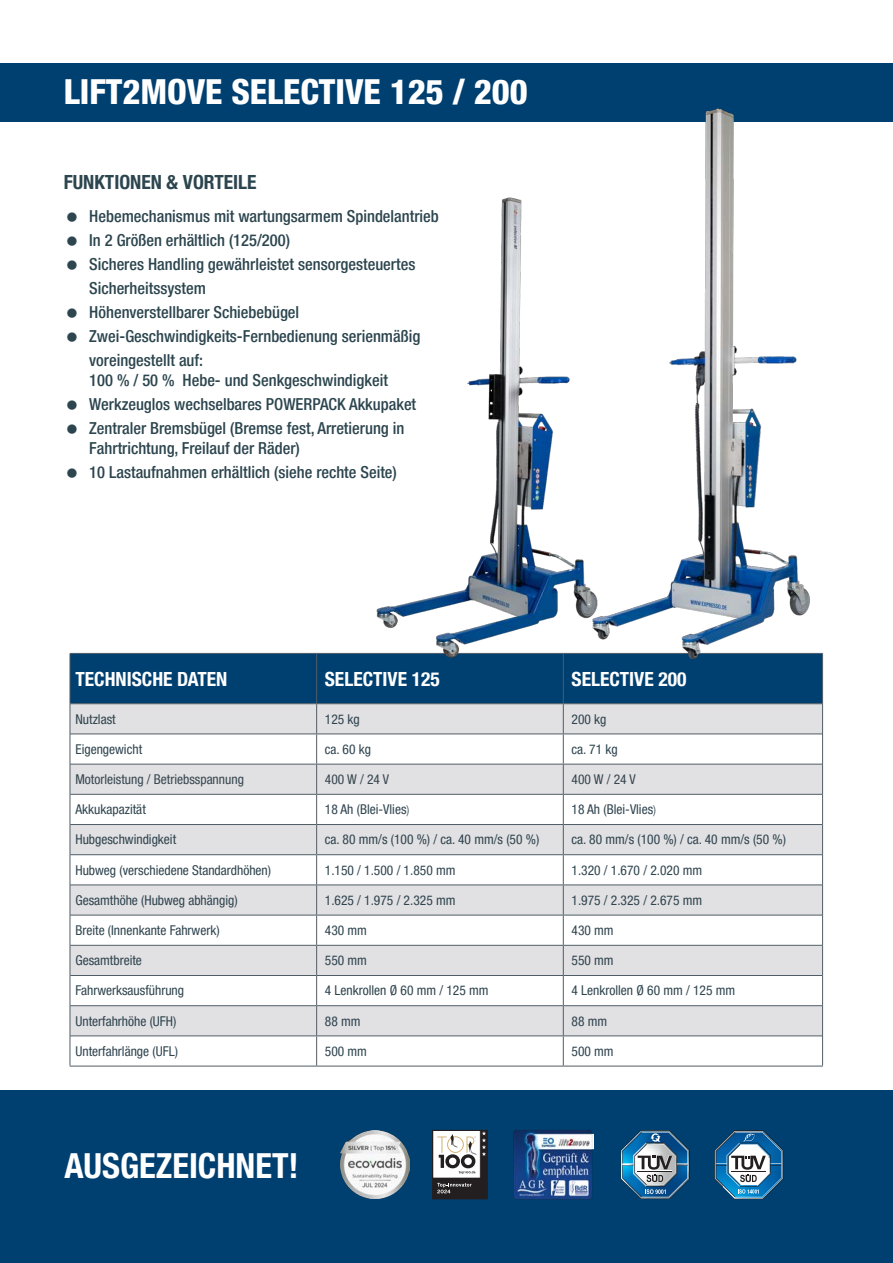
<style>
.page{position:relative;width:893px;height:1263px;background:#fff}
.page>*{position:absolute;margin:0;border:0;box-sizing:border-box;transform-origin:0 0}
.t1{font:800 condensed 34.5px "Helvetica Neue LT Pro";color:#fff}
.t2{font:700 condensed 34.5px "Helvetica Neue LT Pro";color:#fff}
.t3{font:700 condensed 19.5px "Helvetica Neue LT Pro";color:#fff}
.t4{font:700 condensed 19.5px "Helvetica Neue LT Pro";color:#2c454e}
.t5{font:500 condensed 16.5px/24px "Helvetica Neue LT Pro";color:#2c454e}
.t6{font:condensed 13.5px "Helvetica Neue LT Pro";color:#2f444f}
.t7{font:condensed 13.5px "Helvetica Neue LT Pro";color:#374751}
.s1{font-weight:300;font-stretch:normal;font-size:12px}
</style>
<div class="page">
<svg style="left:71px;top:734px;width:751px;height:60px;fill:#e1e0e2"></svg>
<svg style="left:71px;top:885px;width:751px;height:181px;fill:#e1e0e2"></svg>
<hr style="left:70px;top:733px;width:247px;height:1px;background:#505d66">
<hr style="left:317px;top:733px;width:246px;height:1px;background:#505d66">
<hr style="left:563px;top:733px;width:259px;height:1px;background:#505d66">
<hr style="left:70px;top:764px;width:247px;height:1px;background:#505d66">
<hr style="left:317px;top:764px;width:246px;height:1px;background:#505d66">
<hr style="left:563px;top:764px;width:259px;height:1px;background:#505d66">
<hr style="left:70px;top:794px;width:247px;height:1px;background:#505d66">
<hr style="left:317px;top:794px;width:246px;height:1px;background:#505d66">
<hr style="left:563px;top:794px;width:259px;height:1px;background:#505d66">
<hr style="left:70px;top:915px;width:247px;height:1px;background:#505d66">
<hr style="left:317px;top:915px;width:246px;height:1px;background:#505d66">
<hr style="left:563px;top:915px;width:259px;height:1px;background:#505d66">
<hr style="left:70px;top:945px;width:247px;height:1px;background:#505d66">
<hr style="left:317px;top:945px;width:246px;height:1px;background:#505d66">
<hr style="left:563px;top:945px;width:259px;height:1px;background:#505d66">
<svg style="left:70px;top:653px;width:753px;height:80px;background:#88a0b4"></svg>
<hr style="left:822px;top:704px;width:1px;height:30px;background:#505d66">
<hr style="left:70px;top:734px;width:1px;height:30px;background:#505d66">
<hr style="left:316px;top:734px;width:1px;height:30px;background:#505d66">
<hr style="left:563px;top:734px;width:1px;height:30px;background:#505d66">
<hr style="left:822px;top:734px;width:1px;height:30px;background:#505d66">
<hr style="left:70px;top:764px;width:1px;height:30px;background:#505d66">
<hr style="left:316px;top:764px;width:1px;height:30px;background:#505d66">
<hr style="left:563px;top:764px;width:1px;height:30px;background:#505d66">
<hr style="left:822px;top:764px;width:1px;height:30px;background:#505d66">
<hr style="left:822px;top:794px;width:1px;height:30px;background:#505d66">
<svg style="left:70px;top:795px;width:753px;height:90px"></svg>
<hr style="left:822px;top:855px;width:1px;height:30px;background:#505d66">
<hr style="left:70px;top:885px;width:1px;height:30px;background:#505d66">
<hr style="left:316px;top:885px;width:1px;height:30px;background:#505d66">
<hr style="left:563px;top:885px;width:1px;height:30px;background:#505d66">
<hr style="left:822px;top:885px;width:1px;height:30px;background:#505d66">
<hr style="left:70px;top:915px;width:1px;height:30px;background:#505d66">
<hr style="left:316px;top:915px;width:1px;height:30px;background:#505d66">
<hr style="left:563px;top:915px;width:1px;height:30px;background:#505d66">
<hr style="left:822px;top:915px;width:1px;height:30px;background:#505d66">
<hr style="left:70px;top:945px;width:1px;height:30px;background:#505d66">
<hr style="left:822px;top:945px;width:1px;height:30px;background:#505d66">
<hr style="left:70px;top:975px;width:247px;height:1px;background:#505d66">
<hr style="left:317px;top:975px;width:246px;height:1px;background:#505d66">
<hr style="left:563px;top:975px;width:259px;height:1px;background:#505d66">
<hr style="left:70px;top:1005px;width:247px;height:1px;background:#505d66">
<hr style="left:317px;top:1005px;width:246px;height:1px;background:#505d66">
<hr style="left:563px;top:1005px;width:259px;height:1px;background:#505d66">
<hr style="left:70px;top:1035px;width:247px;height:1px;background:#505d66">
<hr style="left:317px;top:1035px;width:246px;height:1px;background:#505d66">
<hr style="left:563px;top:1035px;width:259px;height:1px;background:#505d66">
<hr style="left:70px;top:1066px;width:247px;height:1px;background:#505d66">
<hr style="left:317px;top:1066px;width:246px;height:1px;background:#505d66">
<hr style="left:563px;top:1066px;width:260px;height:1px;background:#505d66">
<hr style="left:70px;top:975px;width:1px;height:31px;background:#505d66">
<hr style="left:822px;top:975px;width:1px;height:31px;background:#505d66">
<hr style="left:70px;top:1006px;width:1px;height:30px;background:#505d66">
<svg style="left:316px;top:946px;width:1px;height:89px"></svg>
<svg style="left:563px;top:946px;width:1px;height:89px"></svg>
<hr style="left:822px;top:1006px;width:1px;height:30px;background:#505d66">
<hr style="left:70px;top:1036px;width:1px;height:30px;background:#505d66">
<hr style="left:316px;top:1036px;width:1px;height:30px;background:#505d66">
<hr style="left:563px;top:1036px;width:1px;height:30px;background:#505d66">
<hr style="left:822px;top:1036px;width:1px;height:30px;background:#505d66">
<img style="left:326px;top:197px;width:184px;height:501px">
<div style="left:0;top:64px;width:893px;height:58px;background:#004071"></div>
<div style="left:0;top:1090px;width:892px;height:173px;background:#004071"></div>
<svg style="left:621px;top:1130px;width:69px;height:69px"></svg>
<svg style="left:714px;top:1130px;width:69px;height:69px"></svg>
<div style="left:480px;top:1130px;width:7px;height:69px;background:#231f20"></div>
<div style="left:433px;top:1178px;width:47px;height:21px;background:#231f20"></div>
<svg style="left:434px;top:1132px;width:52px;height:61px"></svg>
<div style="left:432px;top:1130px;width:56px;height:69px;border:1px solid #231f20"></div>
<img style="left:513px;top:1130px;width:81px;height:70px">
<img style="left:340px;top:1130px;width:69px;height:69px">
<img style="left:510px;top:108px;width:314px;height:595px">
<h1 class="t1" style="left:64px;top:71px;width:465px">LIFT2MOVE SELECTIVE 125 / 200</h1>
<h2 class="t4" style="left:64px;top:171px;width:194px">FUNKTIONEN &amp; VORTEILE</h2>
<p class="t5" style="left:89px;top:204px;width:351px">Hebemechanismus mit wartungsarmem Spindelantrieb In 2 Größen erhältlich (125/200)<br>Sicheres Handling gewährleistet sensorgesteuertes Sicherheitssystem<br>Höhenverstellbarer Schiebebügel Zwei-Geschwindigkeits-Fernbedienung serienmäßig voreingestellt auf:</p>
<p class="t5" style="left:89px;top:368px;width:328px">100 % / 50 % Hebe- und Senkgeschwindigkeit<br>Werkzeuglos wechselbares POWERPACK Akkupaket<br>Zentraler Bremsbügel (Bremse fest, Arretierung in</p>
<p class="t5" style="left:89px;top:436px;width:309px">Fahrtrichtung, Freilauf der Räder)<br>10 Lastaufnahmen erhältlich (siehe rechte Seite)</p>
<h2 class="t3" style="left:75px;top:667px;width:154px">TECHNISCHE DATEN</h2>
<h2 class="t3" style="left:325px;top:667px;width:117px">SELECTIVE 125</h2>
<h2 class="t3" style="left:571px;top:667px;width:117px">SELECTIVE 200</h2>
<p class="t6" style="left:75px;top:711px;width:42px">Nutzlast</p>
<p class="t6" style="left:325px;top:711px;width:36px">125 kg</p>
<p class="t6" style="left:571px;top:711px;width:36px">200 kg</p>
<p class="t6" style="left:75px;top:741px;width:68px">Eigengewicht</p>
<p class="t6" style="left:325px;top:741px;width:48px">ca. 60 kg</p>
<p class="t6" style="left:571px;top:741px;width:48px">ca. 71 kg</p>
<p class="t7" style="left:75px;top:771px;width:170px">Motorleistung / Betriebsspannung</p>
<p class="t7" style="left:325px;top:771px;width:66px">400 W / 24 V</p>
<p class="t7" style="left:571px;top:771px;width:66px">400 W / 24 V</p>
<p class="t6" style="left:75px;top:801px;width:72px">Akkukapazität</p>
<p class="t6" style="left:325px;top:801px;width:86px">18 Ah (Blei-Vlies<span class="s1">)</span></p>
<p class="t6" style="left:571px;top:801px;width:86px">18 Ah (Blei-Vlies<span class="s1">)</span></p>
<p class="t6" style="left:75px;top:832px;width:102px">Hubgeschwindigkeit</p>
<p class="t6" style="left:325px;top:832px;width:216px">ca. 80 mm/s (100 %) / ca. 40 mm/s (50 %)</p>
<p class="t6" style="left:571px;top:832px;width:216px">ca. 80 mm/s (100 %) / ca. 40 mm/s (50 %)</p>
<p class="t6" style="left:75px;top:862px;width:197px">Hubweg (verschiedene Standardhöhen)</p>
<p class="t6" style="left:325px;top:862px;width:132px">1.150 / 1.500 / 1.850 mm</p>
<p class="t6" style="left:571px;top:862px;width:132px">1.320 / 1.670 / 2.020 mm</p>
<p class="t6" style="left:75px;top:892px;width:164px">Gesamthöhe (Hubweg abhängig)</p>
<p class="t6" style="left:325px;top:892px;width:132px">1.625 / 1.975 / 2.325 mm</p>
<p class="t6" style="left:571px;top:892px;width:132px">1.975 / 2.325 / 2.675 mm</p>
<p class="t6" style="left:75px;top:922px;width:146px">Breite (Innenkante Fahrwerk)</p>
<p class="t6" style="left:325px;top:922px;width:44px">430 mm</p>
<p class="t6" style="left:571px;top:922px;width:44px">430 mm</p>
<p class="t6" style="left:75px;top:952px;width:68px">Gesamtbreite</p>
<p class="t6" style="left:325px;top:952px;width:44px">550 mm</p>
<p class="t6" style="left:571px;top:952px;width:44px">550 mm</p>
<p class="t6" style="left:75px;top:983px;width:110px">Fahrwerksausführung</p>
<p class="t6" style="left:325px;top:983px;width:165px">4 Lenkrollen Ø 60 mm / 125 mm</p>
<p class="t6" style="left:571px;top:983px;width:165px">4 Lenkrollen Ø 60 mm / 125 mm</p>
<p class="t6" style="left:75px;top:1013px;width:102px">Unterfahrhöhe (UFH)</p>
<p class="t6" style="left:325px;top:1013px;width:37px">88 mm</p>
<p class="t6" style="left:571px;top:1013px;width:37px">88 mm</p>
<p class="t6" style="left:75px;top:1043px;width:104px">Unterfahrlänge (UFL)</p>
<p class="t6" style="left:325px;top:1043px;width:44px">500 mm</p>
<p class="t6" style="left:571px;top:1043px;width:44px">500 mm</p>
<h1 class="t2" style="left:64px;top:1145px;width:236px">AUSGEZEICHNET!</h1>
</div>
